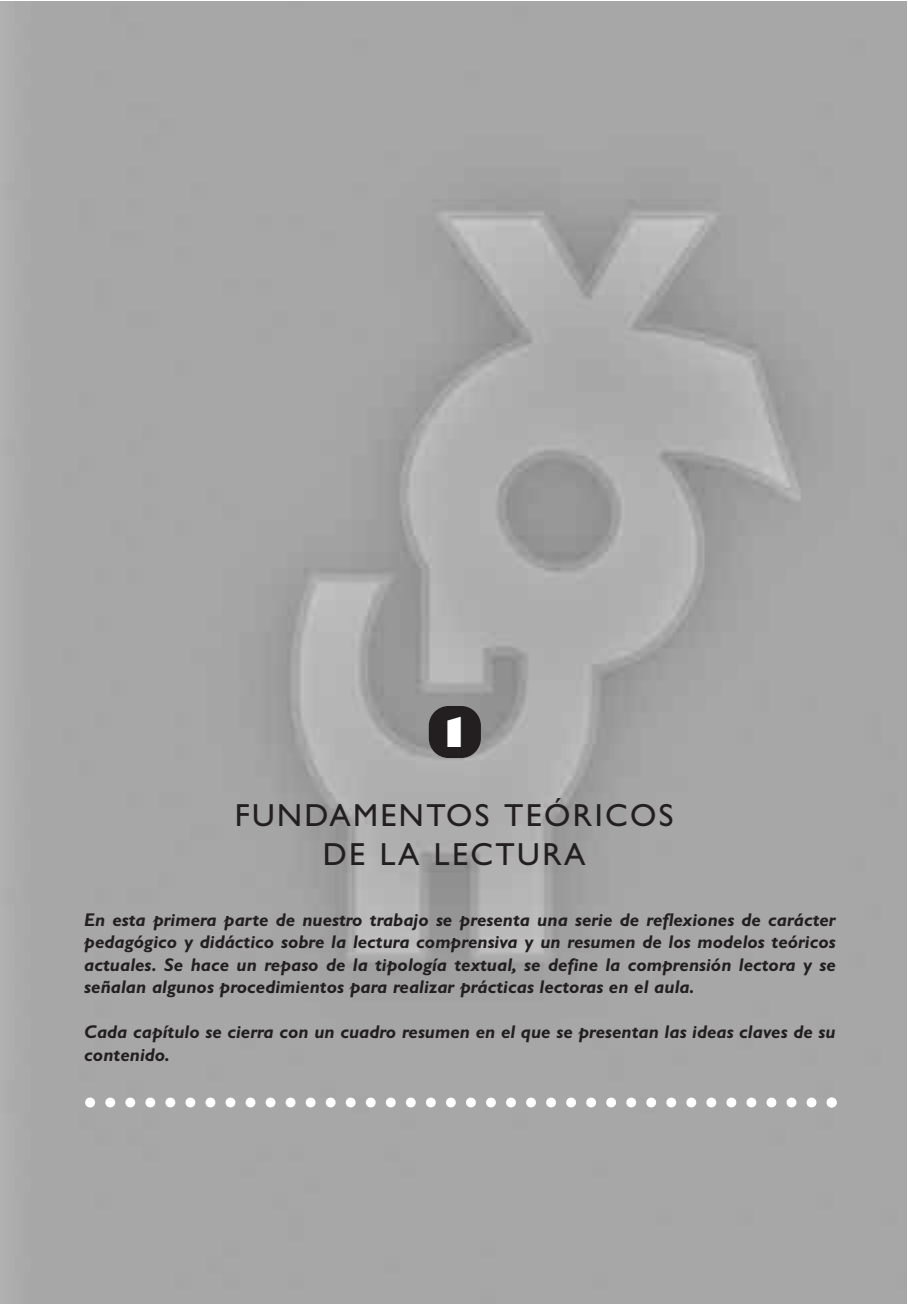
<style>
.page{position:relative;width:908px;height:1304px;background:#fff}
.page>*{position:absolute;margin:0;border:0;box-sizing:border-box;transform-origin:0 0}
.t1{font:800 40px "Gill Sans";color:#fff}
.t2{font:32px/38.4px "Gill Sans";letter-spacing:.075em;color:#231f20;text-align:center}
.t3{font:italic 700 18.4px/22.6px "Gill Sans";color:#231f20;text-align:justify}
</style>
<div class="page">
<img style="left:0;top:2px;width:906px;height:1302px">
<div style="left:428px;top:706px;width:52px;height:52px;background:#231f20;border-radius:20px"></div>
<svg style="left:85px;top:1097px;width:751px;height:10px"></svg>
<h1 class="t1" style="left:437px;top:717px;width:36px">1</h1>
<h2 class="t2" style="left:235px;top:799px;width:440px">FUNDAMENTOS TEÓRICOS<br>DE LA LECTURA</h2>
<p class="t3" style="left:84px;top:910px;width:752px">En esta primera parte de nuestro trabajo se presenta una serie de reflexiones de carácter pedagógico y didáctico sobre la lectura comprensiva y un resumen de los modelos teóricos actuales. Se hace un repaso de la tipología textual, se define la comprensión lectora y se señalan algunos procedimientos para realizar prácticas lectoras en el aula.</p>
<p class="t3" style="left:84px;top:1022px;width:752px">Cada capítulo se cierra con un cuadro resumen en el que se presentan las ideas claves de su contenido.</p>
</div>
